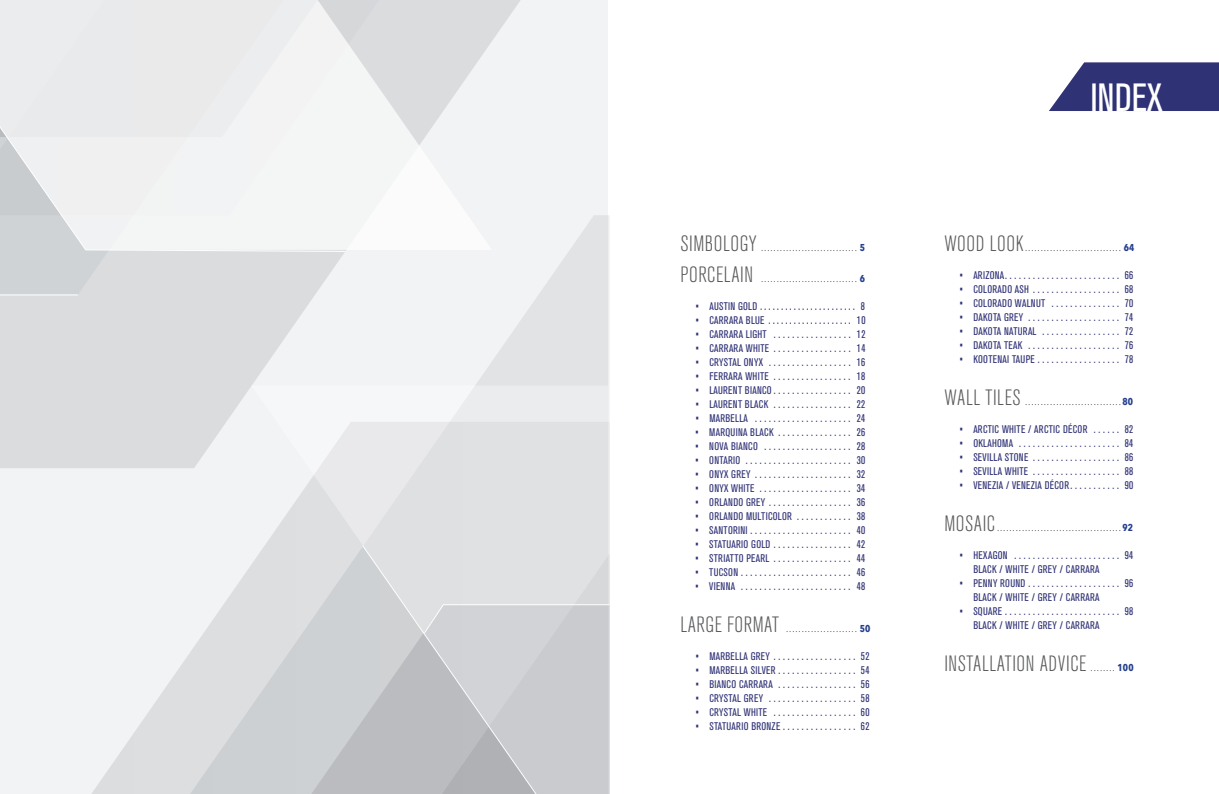
<style>
.page{position:relative;width:1219px;height:794px;background:#fff}
.page>*{position:absolute;margin:0;border:0;box-sizing:border-box;transform-origin:0 0}
.t1{font:condensed 39px "Akzidenz Grotesk BQ";color:#fff}
.t2{font:300 condensed 22px "Akzidenz Grotesk BQ";letter-spacing:.025em;color:#57585a}
.t3{font:condensed 11px/14px "Akzidenz Grotesk BQ";letter-spacing:.025em;color:#303276}
.t4{font:500 condensed 11px "Akzidenz Grotesk BQ";color:#303276}
.t5{font:700 6px "Avenir Next Condensed";color:#57585a}
.s1{font-size:10px;color:#253f8e}
.s2{font-weight:400}
</style>
<div class="page">
<svg style="left:1049px;top:62px;width:170px;height:49px;background:#474985"></svg>
<div style="left:0;top:0;width:608px;height:794px;background:#f2f3f4"></div>
<svg style="left:531px;top:215px;width:78px;height:170px"></svg>
<svg style="left:92px;top:566px;width:159px;height:228px"></svg>
<svg style="left:251px;top:385px;width:358px;height:409px;background:#d9dadc"></svg>
<svg style="left:0;top:0;width:531px;height:468px"></svg>
<svg style="left:0;top:252px;width:294px;height:43px;background:#d6d9db"></svg>
<svg style="left:0;top:0;width:492px;height:250px"></svg>
<svg style="left:0;top:86px;width:346px;height:166px"></svg>
<hr style="left:0;top:295px;width:78px;height:1px;background:#fff">
<svg style="left:362px;top:545px;width:183px;height:249px;background:#cacbce"></svg>
<svg style="left:424px;top:604px;width:185px;height:29px;background:#d1d3d6"></svg>
<h2 class="t2" style="left:680px;top:231px;width:78px">SIMBOLOGY</h2>
<p class="t5" style="left:761px;top:245px;width:105px">. . . . . . . . . . . . . . . . . . . . . . . . . . . . . . . <span class="s1">5</span></p>
<h2 class="t2" style="left:680px;top:262px;width:74px">PORCELAIN</h2>
<p class="t5" style="left:761px;top:276px;width:105px">. . . . . . . . . . . . . . . . . . . . . . . . . . . . . . . <span class="s1">6</span></p>
<p class="t4" style="left:695px;top:300px;width:171px"><span class="s2">• AUSTIN GOLD</span> . . . . . . . . . . . . . . . . . . . . . . . <span class="s2">8</span></p>
<p class="t4" style="left:695px;top:314px;width:172px"><span class="s2">• CARRARA BLUE</span> . . . . . . . . . . . . . . . . . . . . <span class="s2">10</span></p>
<p class="t3" style="left:695px;top:327px;width:172px">• CARRARA LIGHT . . . . . . . . . . . . . . . . . 12</p>
<p class="t3" style="left:695px;top:341px;width:172px">• CARRARA WHITE . . . . . . . . . . . . . . . . . 14</p>
<p class="t3" style="left:695px;top:355px;width:172px">• CRYSTAL ONYX . . . . . . . . . . . . . . . . . . 16</p>
<p class="t3" style="left:695px;top:369px;width:172px">• FERRARA WHITE . . . . . . . . . . . . . . . . . 18</p>
<p class="t3" style="left:695px;top:383px;width:172px">• LAURENT BIANCO . . . . . . . . . . . . . . . . . 20</p>
<p class="t3" style="left:695px;top:397px;width:172px">• LAURENT BLACK . . . . . . . . . . . . . . . . . 22</p>
<p class="t3" style="left:695px;top:411px;width:172px">• MARBELLA . . . . . . . . . . . . . . . . . . . . . 24</p>
<p class="t3" style="left:695px;top:425px;width:172px">• MARQUINA BLACK . . . . . . . . . . . . . . . . 26</p>
<p class="t3" style="left:695px;top:439px;width:172px">• NOVA BIANCO . . . . . . . . . . . . . . . . . . . 28</p>
<p class="t3" style="left:695px;top:453px;width:172px">• ONTARIO . . . . . . . . . . . . . . . . . . . . . . . 30</p>
<p class="t3" style="left:695px;top:467px;width:172px">• ONYX GREY . . . . . . . . . . . . . . . . . . . . . 32</p>
<p class="t3" style="left:695px;top:481px;width:172px">• ONYX WHITE . . . . . . . . . . . . . . . . . . . . 34</p>
<p class="t3" style="left:695px;top:495px;width:172px">• ORLANDO GREY . . . . . . . . . . . . . . . . . . 36</p>
<p class="t3" style="left:695px;top:509px;width:172px">• ORLANDO MULTICOLOR . . . . . . . . . . . . 38</p>
<p class="t3" style="left:695px;top:523px;width:172px">• SANTORINI ...................... 40</p>
<p class="t3" style="left:695px;top:537px;width:172px">• STATUARIO GOLD . . . . . . . . . . . . . . . . . 42</p>
<p class="t3" style="left:695px;top:551px;width:172px">• STRIATTO PEARL . . . . . . . . . . . . . . . . . 44</p>
<p class="t3" style="left:695px;top:565px;width:172px">• TUCSON . . . . . . . . . . . . . . . . . . . . . . . . 46</p>
<p class="t3" style="left:695px;top:579px;width:172px">• VIENNA . . . . . . . . . . . . . . . . . . . . . . . . 48</p>
<h2 class="t2" style="left:680px;top:612px;width:100px">LARGE FORMAT</h2>
<p class="t5" style="left:786px;top:626px;width:86px">. . . . . . . . . . . . . . . . . . . . . . . <span class="s1">50</span></p>
<p class="t3" style="left:695px;top:649px;width:176px">• MARBELLA GREY . . . . . . . . . . . . . . . . . . 52</p>
<p class="t3" style="left:695px;top:663px;width:176px">• MARBELLA SILVER ................. 54</p>
<p class="t3" style="left:695px;top:677px;width:176px">• BIANCO CARRARA . . . . . . . . . . . . . . . . . 56</p>
<p class="t3" style="left:695px;top:691px;width:176px">• CRYSTAL GREY . . . . . . . . . . . . . . . . . . . 58</p>
<p class="t3" style="left:695px;top:705px;width:176px">• CRYSTAL WHITE . . . . . . . . . . . . . . . . . . 60</p>
<p class="t3" style="left:695px;top:719px;width:176px">• STATUARIO BRONZE ................ 62</p>
<h1 class="t1" style="left:1090px;top:76px;width:74px">INDEX</h1>
<h2 class="t2" style="left:944px;top:231px;width:81px">WOOD LOOK</h2>
<p class="t5" style="left:1025px;top:245px;width:110px">. . . . . . . . . . . . . . . . . . . . . . . . . . . . . . . <span class="s1">64</span></p>
<p class="t3" style="left:959px;top:268px;width:176px">• ARIZONA . . . . . . . . . . . . . . . . . . . . . . . . . 66</p>
<p class="t3" style="left:959px;top:282px;width:176px">• COLORADO ASH . . . . . . . . . . . . . . . . . . . 68</p>
<p class="t3" style="left:959px;top:296px;width:176px">• COLORADO WALNUT . . . . . . . . . . . . . . . 70</p>
<p class="t3" style="left:959px;top:310px;width:176px">• DAKOTA GREY . . . . . . . . . . . . . . . . . . . . 74</p>
<p class="t3" style="left:959px;top:324px;width:176px">• DAKOTA NATURAL . . . . . . . . . . . . . . . . . 72</p>
<p class="t3" style="left:959px;top:338px;width:176px">• DAKOTA TEAK . . . . . . . . . . . . . . . . . . . . 76</p>
<p class="t3" style="left:959px;top:352px;width:176px">• KOOTENAI TAUPE . . . . . . . . . . . . . . . . . . 78</p>
<h2 class="t2" style="left:944px;top:385px;width:78px">WALL TILES</h2>
<p class="t5" style="left:1025px;top:399px;width:109px">. . . . . . . . . . . . . . . . . . . . . . . . . . . . . . . <span class="s1">80</span></p>
<p class="t3" style="left:959px;top:422px;width:176px">• ARCTIC WHITE / ARCTIC DÉCOR . . . . . . 82</p>
<p class="t3" style="left:959px;top:436px;width:176px">• OKLAHOMA . . . . . . . . . . . . . . . . . . . . . . 84</p>
<p class="t3" style="left:959px;top:450px;width:176px">• SEVILLA STONE . . . . . . . . . . . . . . . . . . . 86</p>
<p class="t3" style="left:959px;top:464px;width:176px">• SEVILLA WHITE . . . . . . . . . . . . . . . . . . . 88</p>
<p class="t3" style="left:959px;top:478px;width:176px">• VENEZIA / VENEZIA DÉCOR . . . . . . . . . . . 90</p>
<h2 class="t2" style="left:944px;top:511px;width:52px">MOSAIC</h2>
<p class="t5" style="left:997px;top:525px;width:137px">. . . . . . . . . . . . . . . . . . . . . . . . . . . . . . . . . . . . . . . . <span class="s1">92</span></p>
<p class="t3" style="left:973px;top:548px;width:162px;text-indent:-14px">• HEXAGON . . . . . . . . . . . . . . . . . . . . . . . 94<br>BLACK / WHITE / GREY / CARRARA</p>
<p class="t3" style="left:973px;top:576px;width:162px;text-indent:-14px">• PENNY ROUND . . . . . . . . . . . . . . . . . . . . 96<br>BLACK / WHITE / GREY / CARRARA</p>
<p class="t3" style="left:973px;top:604px;width:162px;text-indent:-14px">• SQUARE . . . . . . . . . . . . . . . . . . . . . . . . . 98<br>BLACK / WHITE / GREY / CARRARA</p>
<h2 class="t2" style="left:944px;top:651px;width:144px">INSTALLATION ADVICE</h2>
<p class="t5" style="left:1091px;top:665px;width:44px">. . . . . . . . <span class="s1">100</span></p>
</div>
